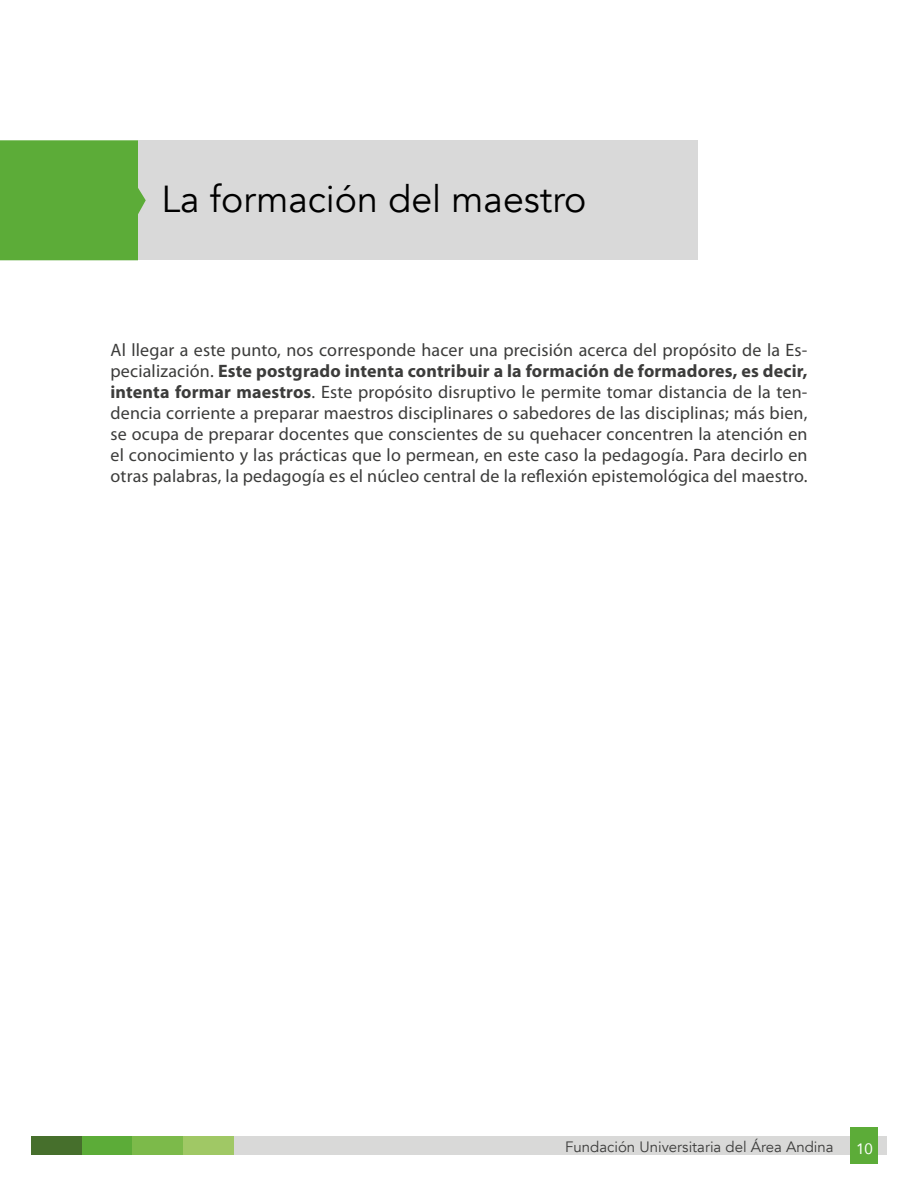
<style>
.page{position:relative;width:918px;height:1188px;background:#fff}
.page>*{position:absolute;margin:0;border:0;box-sizing:border-box;transform-origin:0 0}
.t1{font:37.5px "Avenir";color:#000}
.t2{font:18px/21px "Myriad Pro";letter-spacing:.01em;color:#3c3c3b;text-align:justify}
.t3{font:15px "Avenir";color:#3c3c3b}
.t4{font:15px "Avenir";color:#fff}
.s1{font-weight:700}
</style>
<div class="page">
<div style="left:234px;top:1137px;width:653px;height:18px;background:#d9d9d8"></div>
<div style="left:850px;top:1128px;width:28px;height:36px;background:#5cac38"></div>
<div style="left:82px;top:1137px;width:50px;height:18px;background:#5cac38"></div>
<div style="left:132px;top:1137px;width:51px;height:18px;background:#7cba4a"></div>
<div style="left:31px;top:1137px;width:51px;height:18px;background:#466f2c"></div>
<div style="left:183px;top:1137px;width:51px;height:18px;background:#a0c865"></div>
<div style="left:138px;top:140px;width:559px;height:120px;background:#d9d9d9"></div>
<div style="left:0;top:140px;width:146px;height:120px;background:#5cac38"></div>
<h1 class="t1" style="left:161px;top:177px;width:426px">La formación del maestro</h1>
<p class="t2" style="left:111px;top:339px;width:699px">Al llegar a este punto, nos corresponde hacer una precisión acerca del propósito de la Es&shy;pecialización. <span class="s1">Este postgrado intenta contribuir a la formación de formadores, es decir, intenta formar maestros</span>. Este propósito disruptivo le permite tomar distancia de la ten&shy;dencia corriente a preparar maestros disciplinares o sabedores de las disciplinas; más bien, se ocupa de preparar docentes que conscientes de su quehacer concentren la atención en el conocimiento y las prácticas que lo permean, en este caso la pedagogía. Para decirlo en otras palabras, la pedagogía es el núcleo central de la reflexión epistemológica del maestro.</p>
<p class="t3" style="left:565px;top:1138px;width:270px">Fundación Universitaria del Área Andina</p>
<p class="t4" style="left:856px;top:1136px;width:18px">10</p>
</div>
